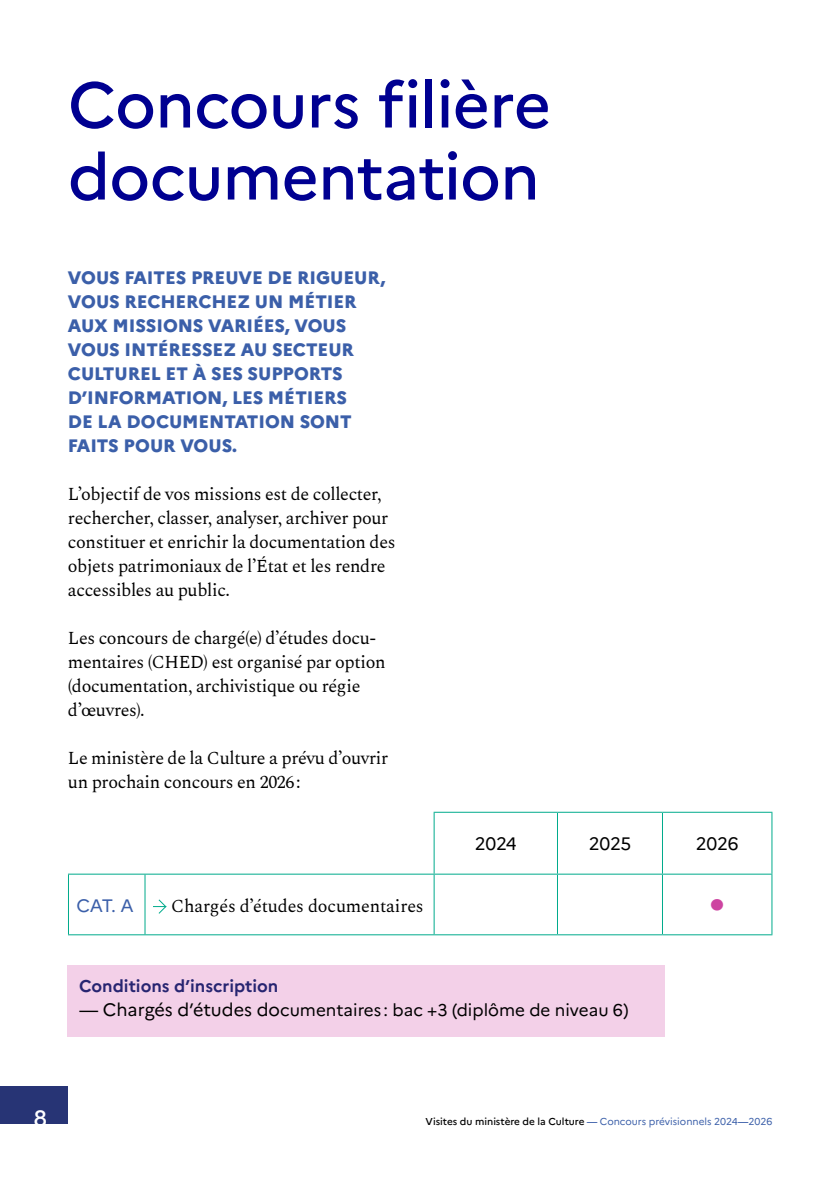
<style>
.page{position:relative;width:840px;height:1191px;background:#fff}
.page>*{position:absolute;margin:0;border:0;box-sizing:border-box;transform-origin:0 0}
.t1{font:500 64px/72px "Marianne";letter-spacing:-.015em;color:#000091}
.t2{font:800 32px "Marianne";color:#cd44a1}
.t3{font:500 22px "Marianne";color:#fff}
.t4{font:18px/24px "Spectral";letter-spacing:-.02em;color:#000}
.t5{font:800 18px/24px "Marianne";letter-spacing:-.005em;color:#3b5fa9}
.t6{font:18px "Marianne";letter-spacing:-.01em;color:#000}
.t7{font:18px "Marianne";color:#3b5fa9}
.t8{font:17px "Marianne";color:#000}
.t9{font:700 17px "Marianne";color:#272571}
.t10{font:500 10px "Marianne";color:#000}
.s1{font-size:18px}
.s2{color:#3b5fa9}
.s3{font-weight:400;color:#3b5fa9}
</style>
<div class="page">
<hr style="left:433px;top:811px;width:124px;height:1px;background:#00ab8c">
<hr style="left:433px;top:812px;width:1px;height:61px;background:#00ab8c">
<hr style="left:557px;top:811px;width:105px;height:1px;background:#00ab8c">
<hr style="left:556px;top:812px;width:1px;height:61px;background:#00ab8c">
<hr style="left:662px;top:811px;width:110px;height:1px;background:#00ab8c">
<hr style="left:661px;top:812px;width:1px;height:61px;background:#00ab8c">
<hr style="left:771px;top:812px;width:1px;height:61px;background:#00ab8c">
<hr style="left:434px;top:873px;width:123px;height:1px;background:#00ab8c">
<hr style="left:557px;top:873px;width:105px;height:1px;background:#00ab8c">
<hr style="left:556px;top:874px;width:1px;height:60px;background:#00ab8c">
<hr style="left:662px;top:873px;width:110px;height:1px;background:#00ab8c">
<hr style="left:661px;top:874px;width:1px;height:60px;background:#00ab8c">
<hr style="left:771px;top:874px;width:1px;height:60px;background:#00ab8c">
<hr style="left:434px;top:934px;width:123px;height:1px;background:#00ab8c">
<hr style="left:557px;top:934px;width:105px;height:1px;background:#00ab8c">
<hr style="left:662px;top:934px;width:110px;height:1px;background:#00ab8c">
<hr style="left:68px;top:873px;width:77px;height:1px;background:#00ab8c">
<hr style="left:68px;top:874px;width:1px;height:60px;background:#00ab8c">
<hr style="left:145px;top:873px;width:289px;height:1px;background:#00ab8c">
<hr style="left:144px;top:874px;width:1px;height:60px;background:#00ab8c">
<hr style="left:433px;top:874px;width:1px;height:60px;background:#00ab8c">
<hr style="left:68px;top:934px;width:77px;height:1px;background:#00ab8c">
<hr style="left:145px;top:934px;width:289px;height:1px;background:#00ab8c">
<svg style="left:153px;top:899px;width:14px;height:15px"></svg>
<div style="left:68px;top:965px;width:596px;height:71px;background:#f3d0e8"></div>
<div style="left:0;top:1085px;width:67px;height:38px;background:#273475"></div>
<h1 class="t1" style="left:68px;top:64px;width:484px">Concours filière documentation</h1>
<p class="t5" style="left:68px;top:264px;width:319px">VOUS FAITES PREUVE DE RIGUEUR,<br>VOUS RECHERCHEZ UN MÉTIER<br>AUX MISSIONS VARIÉES, VOUS<br>VOUS INTÉRESSEZ AU SECTEUR<br>CULTUREL ET À SES SUPPORTS<br>D’INFORMATION, LES MÉTIERS<br>DE LA DOCUMENTATION SONT<br>FAITS POUR VOUS.</p>
<p class="t4" style="left:68px;top:480px;width:329px">L’objectif de vos missions est de collecter, rechercher, classer, analyser, archiver pour constituer et enrichir la documentation des objets patrimoniaux de l’État et les rendre accessibles au public.</p>
<p class="t4" style="left:68px;top:624px;width:319px">Les concours de chargé(e) d’études docu&shy;mentaires (CHED) est organisé par option (documentation, archivistique ou régie d’œuvres).</p>
<p class="t4" style="left:68px;top:744px;width:321px">Le ministère de la Culture a prévu d’ouvrir un prochain concours en 2026 :</p>
<p class="t6" style="left:474px;top:829px;width:43px">2024</p>
<p class="t6" style="left:588px;top:829px;width:44px">2025</p>
<p class="t6" style="left:695px;top:829px;width:44px">2026</p>
<p class="t7" style="left:76px;top:892px;width:59px">CAT. A</p>
<p class="t4" style="left:171px;top:893px;width:254px">Chargés d’études documentaires</p>
<h2 class="t2" style="left:709px;top:880px;width:17px">•</h2>
<p class="t9" style="left:79px;top:972px;width:201px">Conditions d’inscription</p>
<p class="t8" style="left:79px;top:996px;width:550px"><span class="s1">— Chargés d’études do</span>cumentaires : bac +3 (diplôme de niveau 6)</p>
<p class="t3" style="left:34px;top:1100px;width:15px">8</p>
<p class="t10" style="left:425px;top:1113px;width:348px">Visites du ministère de la Culture <span class="s2">—</span> <span class="s3">Concours prévisionnels 2024</span><span class="s2">—</span><span class="s3">2026</span></p>
</div>
